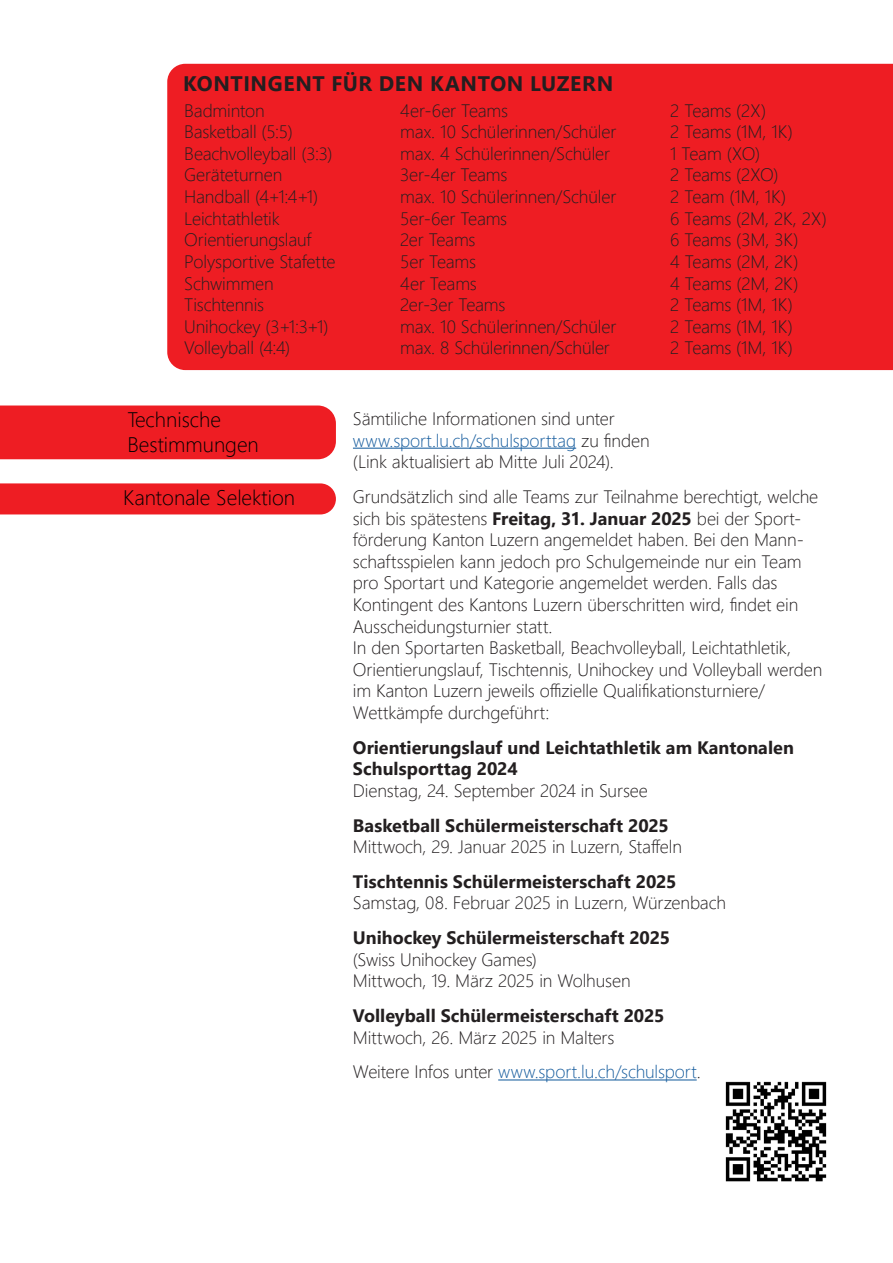
<style>
.page{position:relative;width:893px;height:1263px;background:#fff}
.page>*{position:absolute;margin:0;border:0;box-sizing:border-box;transform-origin:0 0}
.t1{font:300 21px/25.2px "Segoe UI";color:#000}
.t2{font:700 21px "Segoe UI";letter-spacing:.03em;color:#231f20}
.t3{font:300 18px/21.6px "Segoe UI";letter-spacing:-.01em;color:#231f20}
.t4{font:700 18px/21.6px "Segoe UI";color:#231f20}
.t5{font:300 18px "Segoe UI";letter-spacing:-.005em;color:#175d9e}
.s1{color:#231f20}
.s2{font-weight:700}
</style>
<div class="page">
<div style="left:167px;top:64px;width:726px;height:306px;background:#ee1d23"></div>
<div style="left:0;top:405px;width:336px;height:54px;background:#ee1d23"></div>
<hr style="left:353px;top:448px;width:223px;height:1px;background:#175d9e">
<div style="left:0;top:483px;width:336px;height:31px;background:#ee1d23"></div>
<img style="left:725px;top:1081px;width:102px;height:101px">
<hr style="left:498px;top:1079px;width:199px;height:1px;background:#175d9e">
<p class="t2" style="left:183px;top:64px;width:432px">KONTINGENT FÜR DEN KANTON LUZERN</p>
<p class="t3" style="left:184px;top:98px;width:82px">Badminton</p>
<p class="t3" style="left:400px;top:98px;width:109px">4er-6er Teams</p>
<p class="t3" style="left:670px;top:98px;width:98px">2 Teams (2X)</p>
<p class="t3" style="left:184px;top:119px;width:110px">Basketball (5:5)</p>
<p class="t3" style="left:400px;top:119px;width:218px">max. 10 Schülerinnen/Schüler</p>
<p class="t3" style="left:670px;top:119px;width:124px">2 Teams (1M, 1K)</p>
<p class="t3" style="left:184px;top:141px;width:150px">Beachvolleyball (3:3)</p>
<p class="t3" style="left:400px;top:141px;width:211px">max. 4 Schülerinnen/Schüler</p>
<p class="t3" style="left:670px;top:141px;width:91px">1 Team (XO)</p>
<p class="t3" style="left:184px;top:163px;width:100px">Geräteturnen</p>
<p class="t3" style="left:400px;top:163px;width:109px">3er-4er Teams</p>
<p class="t3" style="left:670px;top:163px;width:110px">2 Teams (2XO)</p>
<p class="t3" style="left:184px;top:184px;width:136px">Handball (4+1:4+1)</p>
<p class="t3" style="left:400px;top:184px;width:218px">max. 10 Schülerinnen/Schüler</p>
<p class="t3" style="left:670px;top:184px;width:117px">2 Team (1M, 1K)</p>
<p class="t3" style="left:184px;top:206px;width:97px">Leichtathletik</p>
<p class="t3" style="left:400px;top:206px;width:108px">5er-6er Teams</p>
<p class="t3" style="left:670px;top:206px;width:158px">6 Teams (2M, 2K, 2X)</p>
<p class="t3" style="left:184px;top:227px;width:129px">Orientierungslauf</p>
<p class="t3" style="left:400px;top:227px;width:77px">2er Teams</p>
<p class="t3" style="left:670px;top:227px;width:130px">6 Teams (3M, 3K)</p>
<p class="t3" style="left:184px;top:249px;width:153px">Polysportive Stafette</p>
<p class="t3" style="left:400px;top:249px;width:77px">5er Teams</p>
<p class="t3" style="left:670px;top:249px;width:130px">4 Teams (2M, 2K)</p>
<p class="t3" style="left:184px;top:271px;width:91px">Schwimmen</p>
<p class="t3" style="left:400px;top:271px;width:78px">4er Teams</p>
<p class="t3" style="left:670px;top:271px;width:130px">4 Teams (2M, 2K)</p>
<p class="t3" style="left:184px;top:292px;width:81px">Tischtennis</p>
<p class="t3" style="left:400px;top:292px;width:107px">2er-3er Teams</p>
<p class="t3" style="left:670px;top:292px;width:124px">2 Teams (1M, 1K)</p>
<p class="t3" style="left:184px;top:314px;width:146px">Unihockey (3+1:3+1)</p>
<p class="t3" style="left:400px;top:314px;width:218px">max. 10 Schülerinnen/Schüler</p>
<p class="t3" style="left:670px;top:314px;width:124px">2 Teams (1M, 1K)</p>
<p class="t3" style="left:184px;top:335px;width:108px">Volleyball (4:4)</p>
<p class="t3" style="left:400px;top:335px;width:211px">max. 8 Schülerinnen/Schüler</p>
<p class="t3" style="left:670px;top:335px;width:124px">2 Teams (1M, 1K)</p>
<p class="t1" style="left:128px;top:405px;width:133px">Technische<br>Bestimmungen</p>
<p class="t3" style="left:353px;top:406px;width:263px">Sämtiliche Informationen sind unter</p>
<p class="t5" style="left:353px;top:423px;width:298px">www.sport.lu.ch/schulsporttag <span class="s1">zu finden</span></p>
<p class="t3" style="left:353px;top:449px;width:262px">(Link aktualisiert ab Mitte Juli 2024).</p>
<p class="t1" style="left:123px;top:483px;width:173px">Kantonale Selektion</p>
<p class="t3" style="left:353px;top:484px;width:467px">Grundsätzlich sind alle Teams zur Teilnahme berechtigt, welche sich bis spätestens <span class="s2">Freitag, 31. Januar 2025</span> bei der Sport&shy;förderung Kanton Luzern angemeldet haben. Bei den Mann&shy;schaftsspielen kann jedoch pro Schulgemeinde nur ein Team pro Sportart und Kategorie angemeldet werden. Falls das Kontingent des Kantons Luzern überschritten wird, findet ein Ausscheidungsturnier statt.</p>
<p class="t3" style="left:353px;top:635px;width:471px">In den Sportarten Basketball, Beachvolleyball, Leichtathletik,<br>Orientierungslauf, Tischtennis, Unihockey und Volleyball werden im Kanton Luzern jeweils offizielle Qualifikationsturniere/</p>
<p class="t3" style="left:353px;top:700px;width:198px">Wettkämpfe durchgeführt:</p>
<p class="t4" style="left:353px;top:735px;width:442px">Orientierungslauf und Leichtathletik am Kantonalen<br>Schulsporttag 2024</p>
<p class="t3" style="left:353px;top:778px;width:297px">Dienstag, 24. September 2024 in Sursee</p>
<p class="t4" style="left:353px;top:813px;width:317px">Basketball Schülermeisterschaft 2025</p>
<p class="t3" style="left:353px;top:834px;width:331px">Mittwoch, 29. Januar 2025 in Luzern, Staffeln</p>
<p class="t4" style="left:353px;top:869px;width:325px">Tischtennis Schülermeisterschaft 2025</p>
<p class="t3" style="left:353px;top:890px;width:375px">Samstag, 08. Februar 2025 in Luzern, Würzenbach</p>
<p class="t4" style="left:353px;top:925px;width:319px">Unihockey Schülermeisterschaft 2025</p>
<p class="t3" style="left:353px;top:947px;width:185px">(Swiss Unihockey Games)</p>
<p class="t3" style="left:353px;top:968px;width:279px">Mittwoch, 19. März 2025 in Wolhusen</p>
<p class="t4" style="left:353px;top:1003px;width:313px">Volleyball Schülermeisterschaft 2025</p>
<p class="t3" style="left:353px;top:1025px;width:263px">Mittwoch, 26. März 2025 in Malters</p>
<p class="t5" style="left:353px;top:1055px;width:349px"><span class="s1">Weitere Infos unter</span> www.sport.lu.ch/schulsport<span class="s1">.</span></p>
</div>
